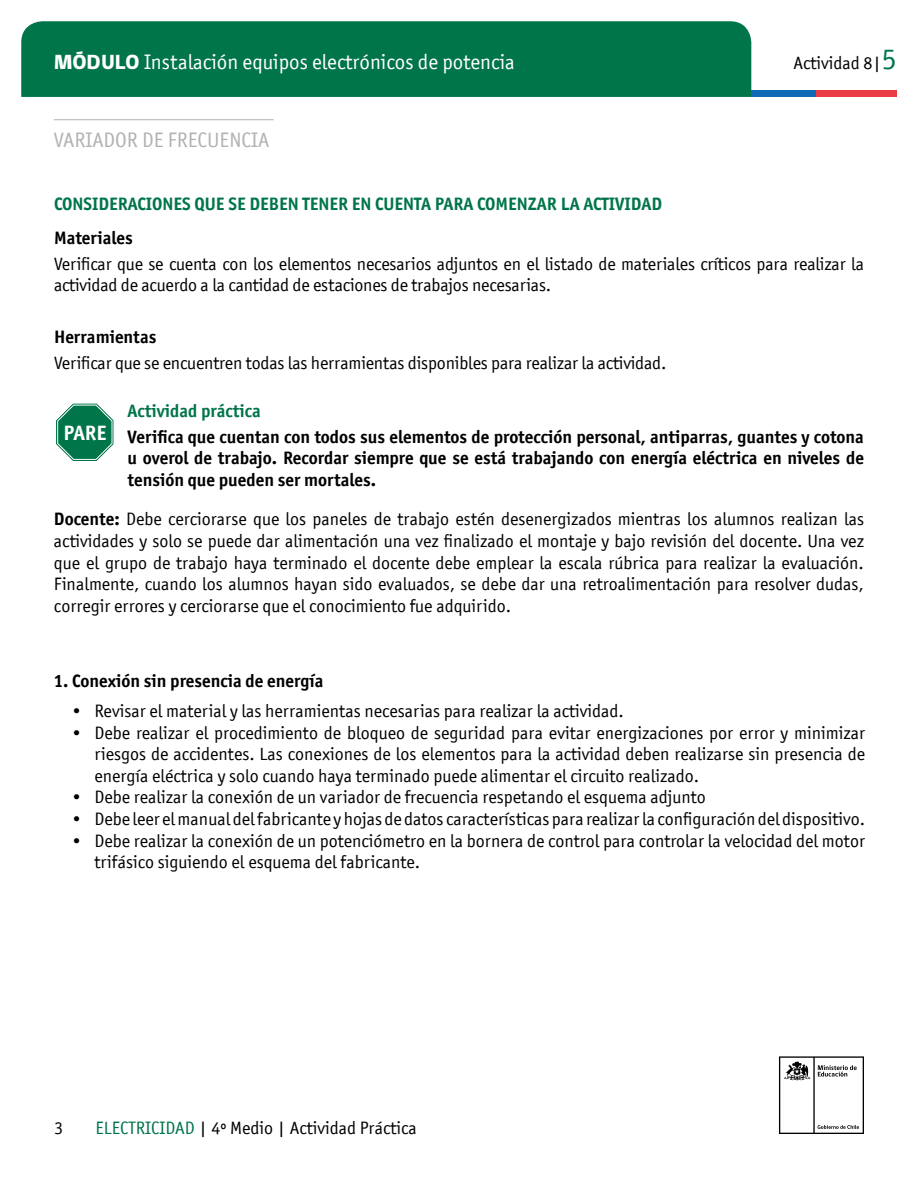
<style>
.page{position:relative;width:918px;height:1188px;background:#fff}
.page>*{position:absolute;margin:0;border:0;box-sizing:border-box;transform-origin:0 0}
.t1{font:21px "Officina San ITC";color:#fff}
.t2{font:21px "Officina San ITC";color:#b3b2b2}
.t3{font:700 20.7px "Officina San ITC";color:#fff}
.t4{font:18px/21.6px "Officina San ITC";color:#000}
.t5{font:700 18px/21.6px "Officina San ITC";color:#000;text-align:justify}
.t6{font:700 18px "Officina San ITC";color:#00754a}
.s1{font-family:"gob CL";font-weight:800}
.s2{font-size:30px;color:#00754a}
.s3{font-weight:700}
.s4{color:#00754a}
</style>
<div class="page">
<hr style="left:54px;top:119px;width:219px;height:1px;background:#b3b2b2">
<div style="left:21px;top:21px;width:730px;height:76px;background:#00754a"></div>
<div style="left:751px;top:90px;width:65px;height:7px;background:#0f69b4"></div>
<div style="left:816px;top:90px;width:81px;height:7px;background:#eb3c46"></div>
<svg style="left:779px;top:1056px;width:85px;height:78px"></svg>
<svg style="left:56px;top:403px;width:58px;height:58px"></svg>
<div style="left:57px;top:405px;width:55px;height:55px;border:1px solid #fff;border-radius:16px"></div>
<p class="t1" style="left:54px;top:50px;width:462px"><span class="s1">MÓDULO</span> Instalación equipos electrónicos de potencia</p>
<p class="t4" style="left:794px;top:52px;width:105px">Actividad 8|<span class="s2">5</span></p>
<p class="t2" style="left:54px;top:128px;width:217px">VARIADOR DE FRECUENCIA</p>
<p class="t6" style="left:54px;top:192px;width:610px">CONSIDERACIONES QUE SE DEBEN TENER EN CUENTA PARA COMENZAR LA ACTIVIDAD</p>
<p class="t5" style="left:54px;top:227px;width:80px">Materiales</p>
<p class="t4" style="left:54px;top:253px;width:812px">Verificar que se cuenta con los elementos necesarios adjuntos en el listado de materiales críticos para realizar la actividad de acuerdo a la cantidad de estaciones de trabajos necesarias.</p>
<p class="t5" style="left:54px;top:326px;width:104px">Herramientas</p>
<p class="t4" style="left:54px;top:352px;width:614px">Verificar que se encuentren todas las herramientas disponibles para realizar la actividad.</p>
<p class="t6" style="left:128px;top:399px;width:135px">Actividad práctica</p>
<p class="t5" style="left:128px;top:425px;width:738px">Verifica que cuentan con todos sus elementos de protección personal, antiparras, guantes y cotona u overol de trabajo. Recordar siempre que se está trabajando con energía eléctrica en niveles de tensión que pueden ser mortales.</p>
<p class="t4" style="left:54px;top:508px;width:812px;text-align:justify"><span class="s3">Docente:</span> Debe cerciorarse que los paneles de trabajo estén desenergizados mientras los alumnos realizan las actividades y solo se puede dar alimentación una vez finalizado el montaje y bajo revisión del docente. Una vez que el grupo de trabajo haya terminado el docente debe emplear la escala rúbrica para realizar la evaluación.<br>Finalmente, cuando los alumnos hayan sido evaluados, se debe dar una retroalimentación para resolver dudas, corregir errores y cerciorarse que el conocimiento fue adquirido.</p>
<p class="t3" style="left:63px;top:420px;width:45px">PARE</p>
<p class="t5" style="left:54px;top:670px;width:271px">1. Conexión sin presencia de energía</p>
<p class="t4" style="left:70px;top:700px;width:555px">• Revisar el material y las herramientas necesarias para realizar la actividad.</p>
<p class="t4" style="left:94px;top:722px;width:772px;text-align:justify;text-indent:-24px">• Debe realizar el procedimiento de bloqueo de seguridad para evitar energizaciones por error y minimizar riesgos de accidentes. Las conexiones de los elementos para la actividad deben realizarse sin presencia de energía eléctrica y solo cuando haya terminado puede alimentar el circuito realizado.</p>
<p class="t4" style="left:70px;top:786px;width:637px">• Debe realizar la conexión de un variador de frecuencia respetando el esquema adjunto</p>
<p class="t4" style="left:70px;top:808px;width:796px">• Debe leer el manual del fabricante y hojas de datos características para realizar la configuración del dispositivo.</p>
<p class="t4" style="left:94px;top:830px;width:772px;text-indent:-24px">• Debe realizar la conexión de un potenciómetro en la bornera de control para controlar la velocidad del motor trifásico siguiendo el esquema del fabricante.</p>
<p class="t4" style="left:54px;top:1117px;width:10px">3</p>
<p class="t4" style="left:95px;top:1117px;width:323px"><span class="s4">ELECTRICIDAD</span> | 4º Medio | Actividad Práctica</p>
</div>
